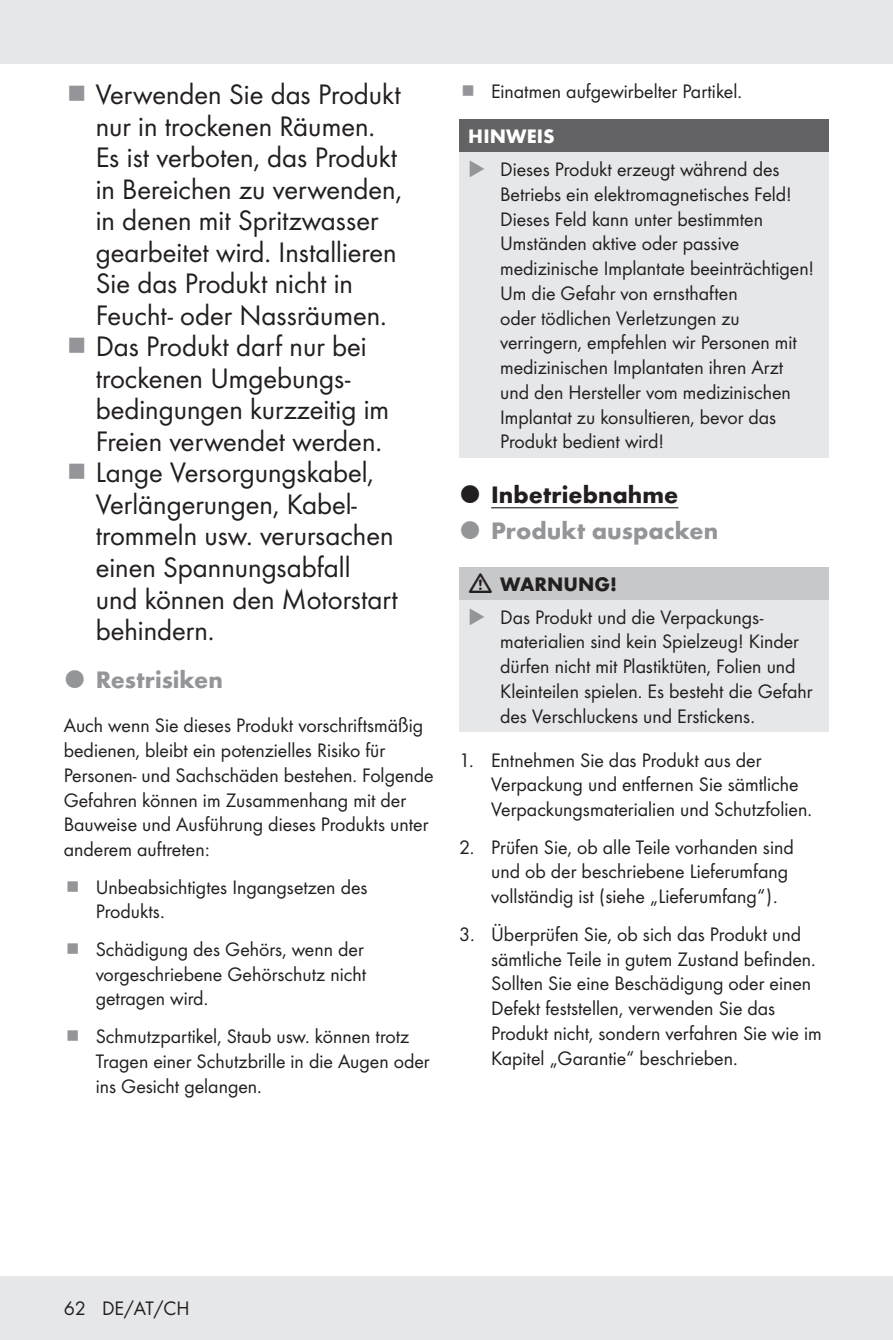
<style>
.page{position:relative;width:893px;height:1340px;background:#fff}
.page>*{position:absolute;margin:0;border:0;box-sizing:border-box;transform-origin:0 0}
.t1{font:29.25px/31.5px "Futura Boo";color:#231f20}
.t2{font:700 24.75px "Futura";color:#939598}
.t3{font:700 24.75px "Futura";color:#231f20}
.Body_SB{font:20.25px/24.8px "Futura Boo";color:#231f20}
.t4{font:700 20.25px "Futura";color:#231f20}
.Note_Heading{font:700 20.25px "Futura";color:#fff}
.s1{color:#939598}
</style>
<div class="page">
<div style="left:0;top:1276px;width:893px;height:63px;background:#e6e7e9"></div>
<div style="left:0;top:0;width:893px;height:64px;background:#e6e7e9"></div>
<hr style="left:491px;top:507px;width:187px;height:1px;background:#231f20">
<div style="left:459px;top:119px;width:370px;height:33px;background:#636366"></div>
<div style="left:459px;top:152px;width:370px;height:305px;background:#e6e7e9"></div>
<div style="left:459px;top:567px;width:370px;height:33px;background:#c7c8ca"></div>
<div style="left:459px;top:600px;width:370px;height:131px;background:#e6e7e9"></div>
<p class="t1" style="left:96px;top:77px;width:308px">Verwenden Sie das Produkt nur in trockenen Räumen.<br>Es ist verboten, das Produkt in Bereichen zu verwenden, in denen mit Spritzwasser gearbeitet wird. Installieren<br>Sie das Produkt nicht in<br>Feucht- oder Nassräumen.</p>
<p class="t1" style="left:96px;top:329px;width:295px">Das Produkt darf nur bei trockenen Umgebungs&shy;bedingungen kurzzeitig im<br>Freien verwendet werden.</p>
<p class="t1" style="left:96px;top:455px;width:304px">Lange Versorgungskabel,<br>Verlängerungen, Kabel&shy;trommeln usw. verursachen einen Spannungsabfall und können den Motorstart behindern.</p>
<p class="t2" style="left:96px;top:662px;width:129px">Restrisiken</p>
<p class="Body_SB" style="left:64px;top:712px;width:371px">Auch wenn Sie dieses Produkt vorschriftsmäßig bedienen, bleibt ein potenzielles Risiko für Personen‑ und Sachschäden bestehen. Folgende Gefahren können im Zusammenhang mit der Bauweise und Ausführung dieses Produkts unter anderem auftreten:</p>
<p class="Body_SB" style="left:96px;top:873px;width:273px">Unbeabsichtigtes Ingangsetzen des<br>Produkts.</p>
<p class="Body_SB" style="left:96px;top:935px;width:272px;text-align:justify">Schädigung des Gehörs, wenn der vorgeschriebene Gehörschutz nicht getragen wird.</p>
<p class="Body_SB" style="left:96px;top:1022px;width:336px">Schmutzpartikel, Staub usw. können trotz<br>Tragen einer Schutzbrille in die Augen oder ins Gesicht gelangen.</p>
<p class="Body_SB" style="left:491px;top:77px;width:250px">Einatmen aufgewirbelter Partikel.</p>
<p class="Note_Heading" style="left:468px;top:122px;width:88px">HINWEIS</p>
<p class="Body_SB" style="left:500px;top:156px;width:316px;text-indent:-32px"><span class="s1">◆</span> Dieses Produkt erzeugt während des Betriebs ein elektromagnetisches Feld!<br>Dieses Feld kann unter bestimmten Umständen aktive oder passive medizinische Implantate beeinträchtigen!<br>Um die Gefahr von ernsthaften<br>oder tödlichen Verletzungen zu verringern, empfehlen wir Personen mit medizinischen Implantaten ihren Arzt und den Hersteller vom medizinischen Implantat zu konsultieren, bevor das Produkt bedient wird!</p>
<p class="t3" style="left:491px;top:477px;width:189px">Inbetriebnahme</p>
<p class="t2" style="left:491px;top:512px;width:229px">Produkt auspacken</p>
<p class="t4" style="left:500px;top:569px;width:118px">WARNUNG!</p>
<p class="Body_SB" style="left:500px;top:603px;width:314px;text-indent:-32px"><span class="s1">◆</span> Das Produkt und die Verpackungs&shy;materialien sind kein Spielzeug! Kinder dürfen nicht mit Plastiktüten, Folien und Kleinteilen spielen. Es besteht die Gefahr des Verschluckens und Erstickens.</p>
<p class="Body_SB" style="left:491px;top:746px;width:320px;text-indent:-32px">1. Entnehmen Sie das Produkt aus der<br>Verpackung und entfernen Sie sämtliche<br>Verpackungsmaterialien und Schutzfolien.</p>
<p class="Body_SB" style="left:491px;top:833px;width:304px;text-indent:-32px">2. Prüfen Sie, ob alle Teile vorhanden sind und ob der beschriebene Lieferumfang vollständig ist (siehe „Lieferumfang“).</p>
<p class="Body_SB" style="left:491px;top:920px;width:332px;text-indent:-32px">3. Überprüfen Sie, ob sich das Produkt und sämtliche Teile in gutem Zustand befinden.<br>Sollten Sie eine Beschädigung oder einen Defekt feststellen, verwenden Sie das Produkt nicht, sondern verfahren Sie wie im Kapitel „Garantie“ beschrieben.</p>
<p class="Body_SB" style="left:64px;top:1295px;width:127px">62 DE/AT/CH</p>
</div>
